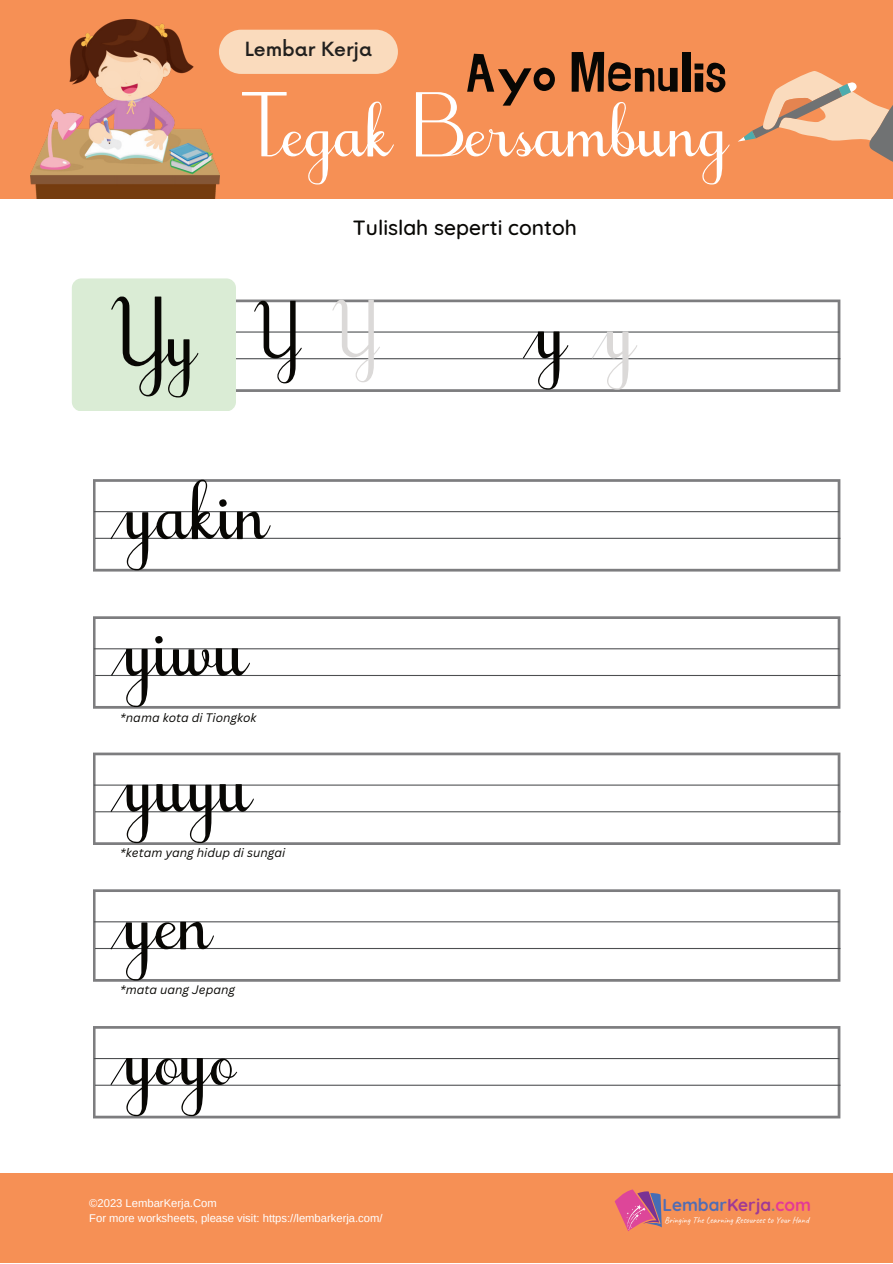
<style>
.page{position:relative;width:893px;height:1264px;background:#fff}
.page>*{position:absolute;margin:0;border:0;box-sizing:border-box;transform-origin:0 0}
.t1{font:89.1px "Tegak Bersambung IWK";color:#080704}
.t2{font:88.8px "Tegak Bersambung IWK";color:#080704}
.t3{font:88.65px "Tegak Bersambung IWK";color:#080704}
.t4{font:81.9px "Tegak Bersambung IWK";color:#fff}
.t5{font:73.35px "Tegak Bersambung IWK";color:#080704}
.t6{font:55.5px "Jingleberry";color:#080704}
.t7{font:500 21px "Quicksand";color:#080704}
.t8{font:500 19.05px "Now";color:#22201e}
.t9{font:700 17.25px "Quicksand";color:#506cb4}
.t10{font:italic 12px "Canva Sans";color:#080704}
.t11{font:11.25px/15px "Arimo";color:#fff}
.t12{font:9px "Caveat";color:#fff}
.s1{color:#dbd9d8}
.s2{color:#9f3995}
.s3{color:#817f7d}
.s4{color:#e43996}
</style>
<div class="page">
<div style="left:0;top:0;width:892px;height:199px;background:#f69055"></div>
<div style="left:0;top:1173px;width:892px;height:89px;background:#f69055"></div>
<svg style="left:614px;top:1189px;width:47px;height:42px"></svg>
<img style="left:30px;top:19px;width:189px;height:180px">
<div style="left:103px;top:70px;width:18px;height:19px;background:#fadbbd;border-radius:50%"></div>
<div style="left:140px;top:64px;width:18px;height:18px;background:#fadbbd;border-radius:50%"></div>
<svg style="left:219px;top:30px;width:179px;height:44px;background:#f9d6b7"></svg>
<svg style="left:236px;top:299px;width:604px;height:93px"></svg>
<hr style="left:94px;top:331px;width:745px;height:1px;background:#4d4f51">
<hr style="left:95px;top:358px;width:745px;height:1px;background:#4d4f51">
<svg style="left:738px;top:71px;width:154px;height:91px"></svg>
<div style="left:72px;top:278px;width:164px;height:133px;background:#daecd5;border-radius:9px"></div>
<svg style="left:93px;top:479px;width:747px;height:92px"></svg>
<hr style="left:94px;top:511px;width:745px;height:1px;background:#4d4f51">
<hr style="left:95px;top:538px;width:745px;height:1px;background:#4d4f51">
<svg style="left:93px;top:616px;width:747px;height:92px"></svg>
<hr style="left:94px;top:648px;width:745px;height:1px;background:#4d4f51">
<hr style="left:95px;top:675px;width:745px;height:1px;background:#4d4f51">
<svg style="left:93px;top:752px;width:747px;height:93px"></svg>
<hr style="left:94px;top:784px;width:745px;height:1px;background:#4d4f51">
<hr style="left:95px;top:811px;width:745px;height:1px;background:#4d4f51">
<svg style="left:93px;top:889px;width:747px;height:92px"></svg>
<hr style="left:94px;top:921px;width:745px;height:1px;background:#4d4f51">
<hr style="left:95px;top:947px;width:745px;height:2px;background:#4d4f51">
<svg style="left:93px;top:1026px;width:747px;height:92px"></svg>
<hr style="left:94px;top:1057px;width:745px;height:2px;background:#4d4f51">
<hr style="left:95px;top:1084px;width:745px;height:1px;background:#4d4f51">
<svg style="left:521px;top:331px;width:19px;height:29px"></svg>
<svg style="left:590px;top:331px;width:19px;height:29px"></svg>
<svg style="left:109px;top:511px;width:19px;height:29px"></svg>
<svg style="left:109px;top:1057px;width:19px;height:29px"></svg>
<svg style="left:109px;top:921px;width:19px;height:29px"></svg>
<svg style="left:109px;top:784px;width:20px;height:29px"></svg>
<svg style="left:110px;top:648px;width:19px;height:29px"></svg>
<h3 class="t8" style="left:245px;top:35px;width:129px">Lembar Kerja</h3>
<h3 class="t6" style="left:465px;top:34px;width:263px">Ayo Menulis</h3>
<h3 class="t4" style="left:242px;top:91px;width:488px">Tegak Bersambung</h3>
<h2 class="t2" style="left:111px;top:295px;width:88px">Yy</h2>
<h3 class="t7" style="left:353px;top:211px;width:225px">Tulislah seperti contoh</h3>
<h3 class="t5" style="left:254px;top:299px;width:127px">Y <span class="s1">Y</span></h3>
<h3 class="t3" style="left:538px;top:287px;width:100px">y <span class="s1">y</span></h3>
<h3 class="t3" style="left:127px;top:468px;width:144px">yakin</h3>
<h3 class="t3" style="left:126px;top:604px;width:124px">yiwu</h3>
<p class="t10" style="left:120px;top:710px;width:138px">*nama kota di Tiongkok</p>
<h1 class="t1" style="left:127px;top:740px;width:128px">yuyu</h1>
<p class="t10" style="left:120px;top:845px;width:167px">*ketam yang hidup di sungai</p>
<h3 class="t3" style="left:126px;top:878px;width:88px">yen</h3>
<p class="t10" style="left:120px;top:982px;width:116px">*mata uang Jepang</p>
<h3 class="t3" style="left:126px;top:1013px;width:112px">yoyo</h3>
<p class="t11" style="left:89px;top:1195px;width:295px">©2023 LembarKerja.Com<br>For more worksheets, please visit: https://lembarkerja.com/</p>
<h3 class="t9" style="left:662px;top:1190px;width:150px">Lembar<span class="s2">Kerja</span><span class="s3">.</span><span class="s4">com</span></h3>
<p class="t12" style="left:664px;top:1214px;width:146px">Bringing The Learning Resources to Your Hand</p>
</div>
